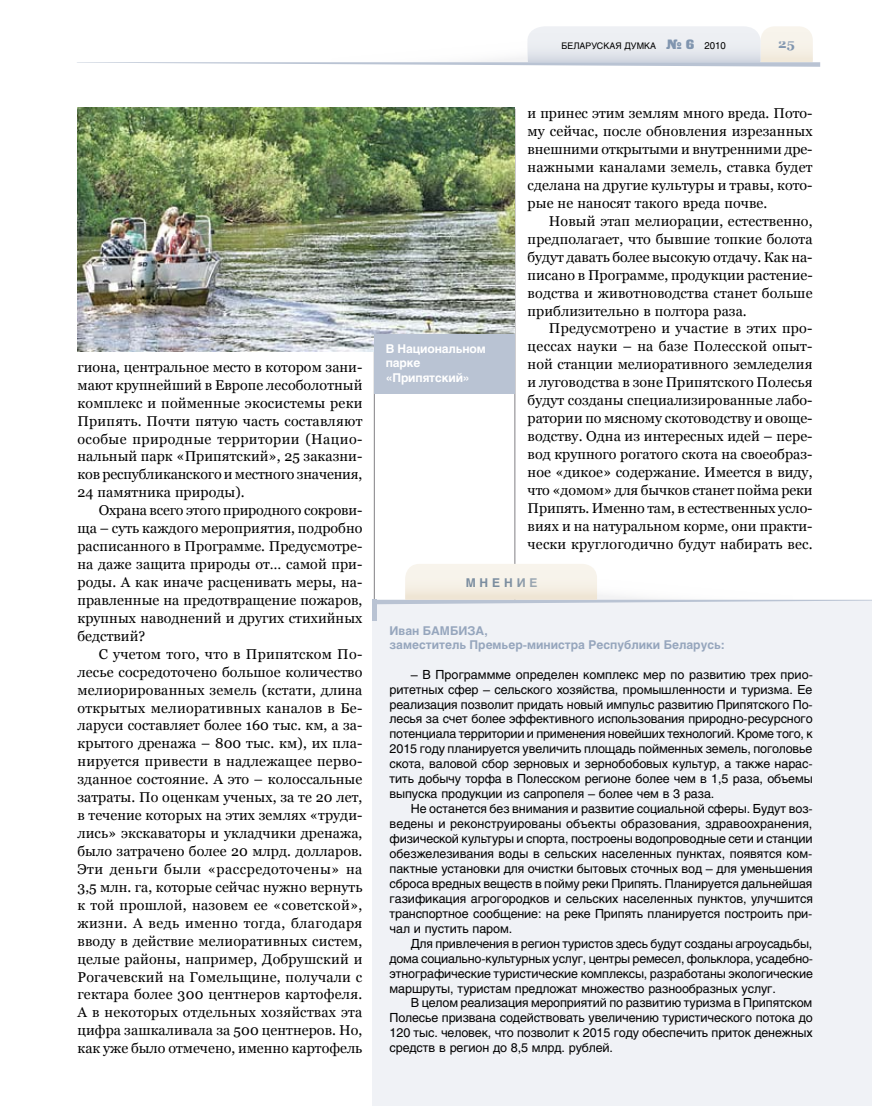
<style>
.page{position:relative;width:872px;height:1106px;background:#fff}
.page>*{position:absolute;margin:0;border:0;box-sizing:border-box;transform-origin:0 0}
.t1{font:14.25px/18px "Georgia";letter-spacing:.005em;color:#000;text-align:justify}
.t2{font:700 13.5px "Georgia";color:#8095af}
.t3{font:12.45px/15px "Helios";letter-spacing:-.01em;color:#000;text-align:justify}
.t4{font:700 12px/14.4px "Helios";color:#96a6bd}
.t5{font:700 12px/14.4px "Helios";letter-spacing:-.01em;color:#fff}
.t6{font:700 12px "Helios";letter-spacing:.325em;color:#8095af}
.t7{font:9px "Helios";color:#000}
.s1{font-family:"Black Grotesk C";font-size:13.5px;color:#8095af}
.s2{font-size:9.75px}
</style>
<div class="page">
<hr style="left:514px;top:109px;width:1px;height:939px;background:#818084">
<svg style="left:77px;top:26px;width:743px;height:41px"></svg>
<hr style="left:374px;top:317px;width:1px;height:731px;background:#818084">
<div style="left:372px;top:600px;width:500px;height:506px;background:#f0f2f6"></div>
<hr style="left:372px;top:600px;width:4px;height:21px;background:#b9c3d3">
<svg style="left:372px;top:564px;width:500px;height:40px"></svg>
<img style="left:77px;top:107px;width:437px;height:244px">
<div style="left:374px;top:335px;width:140px;height:59px;background:#b9c3d3"></div>
<p class="t1" style="left:77px;top:358px;width:286px">гиона, центральное место в котором зани&shy;мают крупнейший в Европе лесоболотный комплекс и пойменные экосистемы реки Припять. Почти пятую часть составляют особые природные территории (Нацио&shy;нальный парк «Припятский», 25 заказни&shy;ков республиканского и местного значения, 24 памятника природы).</p>
<p class="t1" style="left:77px;top:501px;width:286px;text-indent:21px">Охрана всего этого природного сокрови&shy;ща – суть каждого мероприятия, подробно расписанного в Программе. Предусмотре&shy;на даже защита природы от… самой при&shy;роды. А как иначе расценивать меры, на&shy;правленные на предотвращение пожаров, крупных наводнений и других стихийных бедствий?</p>
<p class="t1" style="left:77px;top:644px;width:286px;text-indent:21px">С учетом того, что в Припятском По&shy;лесье сосредоточено большое количество мелиорированных земель (кстати, длина открытых мелиоративных каналов в Бе&shy;ларуси составляет более 160 тыс. км, а за&shy;крытого дренажа – 800 тыс. км), их пла&shy;нируется привести в надлежащее перво&shy;зданное состояние. А это – колоссальные затраты. По оценкам ученых, за те 20 лет, в течение которых на этих землях «труди&shy;лись» экскаваторы и укладчики дренажа, было затрачено более 20 млрд. долларов.<br>Эти деньги были «рассредоточены» на 3,5 млн. га, которые сейчас нужно вернуть к той прошлой, назовем ее «советской», жизни. А ведь именно тогда, благодаря вводу в действие мелиоративных систем, целые районы, например, Добрушский и Рогачевский на Гомельщине, получали с гектара более 300 центнеров картофеля.<br>А в некоторых отдельных хозяйствах эта цифра зашкаливала за 500 центнеров. Но, как уже было отмечено, именно картофель</p>
<p class="t5" style="left:386px;top:341px;width:102px">В Национальном парке «Припятский»</p>
<p class="t7" style="left:561px;top:40px;width:166px">БЕЛАРУСКАЯ ДУМКА <span class="s1">№ 6</span> <span class="s2">2010</span></p>
<p class="t2" style="left:778px;top:36px;width:18px">25</p>
<p class="t1" style="left:527px;top:104px;width:286px">и принес этим землям много вреда. Пото&shy;му сейчас, после обновления изрезанных внешними открытыми и внутренними дре&shy;нажными каналами земель, ставка будет сделана на другие культуры и травы, кото&shy;рые не наносят такого вреда почве.</p>
<p class="t1" style="left:527px;top:212px;width:286px;text-indent:21px">Новый этап мелиорации, естественно, предполагает, что бывшие топкие болота будут давать более высокую отдачу. Как на&shy;писано в Программе, продукции растение&shy;водства и животноводства станет больше приблизительно в полтора раза.</p>
<p class="t1" style="left:527px;top:319px;width:286px;text-indent:21px">Предусмотрено и участие в этих про&shy;цессах науки – на базе Полесской опыт&shy;ной станции мелиоративного земледелия и луговодства в зоне Припятского Полесья будут созданы специализированные лабо&shy;ратории по мясному скотоводству и овоще&shy;водству. Одна из интересных идей – пере&shy;вод крупного рогатого скота на своеобраз&shy;ное «дикое» содержание. Имеется в виду, что «домом» для бычков станет пойма реки Припять. Именно там, в естественных усло&shy;виях и на натуральном корме, они практи&shy;чески круглогодично будут набирать вес.</p>
<p class="t6" style="left:465px;top:575px;width:74px">МНЕНИЕ</p>
<p class="t4" style="left:389px;top:623px;width:337px">Иван БАМБИЗА,<br>заместитель Премьер-министра Республики Беларусь:</p>
<p class="t3" style="left:389px;top:666px;width:425px;text-indent:21px">– В Программме определен комплекс мер по развитию трех прио&shy;ритетных сфер – сельского хозяйства, промышленности и туризма. Ее реализация позволит придать новый импульс развитию Припятского По&shy;лесья за счет более эффективного использования природно-ресурсного потенциала территории и применения новейших технологий. Кроме того, к 2015 году планируется увеличить площадь пойменных земель, поголовье скота, валовой сбор зерновых и зернобобовых культур, а также нарас&shy;тить добычу торфа в Полесском регионе более чем в 1,5 раза, объемы выпуска продукции из сапропеля – более чем в 3 раза.</p>
<p class="t3" style="left:389px;top:801px;width:425px;text-indent:21px">Не останется без внимания и развитие социальной сферы. Будут воз&shy;ведены и реконструированы объекты образования, здравоохранения, физической культуры и спорта, построены водопроводные сети и станции обезжелезивания воды в сельских населенных пунктах, появятся ком&shy;пактные установки для очистки бытовых сточных вод – для уменьшения сброса вредных веществ в пойму реки Припять. Планируется дальнейшая газификация агрогородков и сельских населенных пунктов, улучшится транспортное сообщение: на реке Припять планируется построить при&shy;чал и пустить паром.</p>
<p class="t3" style="left:389px;top:935px;width:425px;text-indent:21px">Для привлечения в регион туристов здесь будут созданы агроусадьбы, дома социально-культурных услуг, центры ремесел, фольклора, усадебно&shy;этнографические туристические комплексы, разработаны экологические маршруты, туристам предложат множество разнообразных услуг.</p>
<p class="t3" style="left:389px;top:995px;width:425px;text-indent:21px">В целом реализация мероприятий по развитию туризма в Припятском Полесье призвана содействовать увеличению туристического потока до 120 тыс. человек, что позволит к 2015 году обеспечить приток денежных средств в регион до 8,5 млрд. рублей.</p>
</div>
